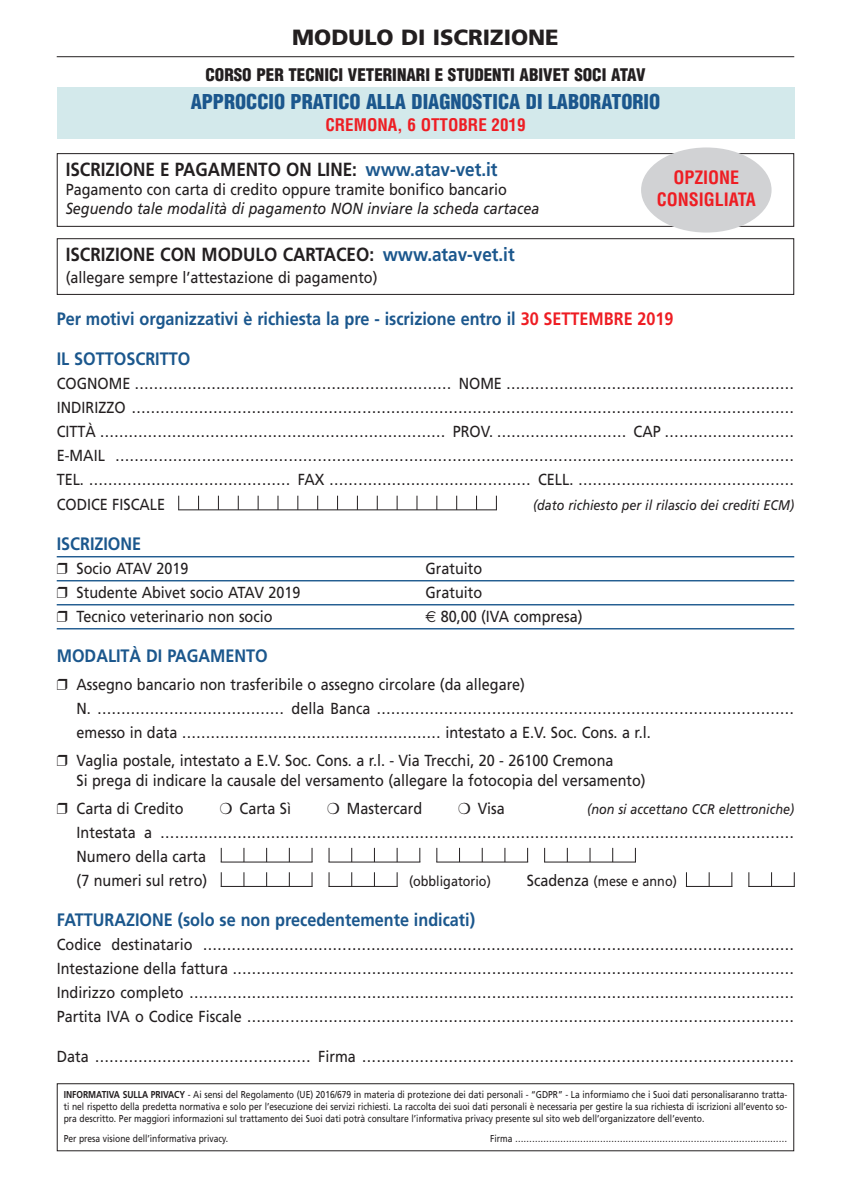
<style>
.page{position:relative;width:851px;height:1191px;background:#fff}
.page>*{position:absolute;margin:0;border:0;box-sizing:border-box;transform-origin:0 0}
.t1{font:900 22px "Frutiger";color:#231f20}
.t2{font:900 condensed 20px "Helvetica";color:#1b578d}
.t3{font:700 19px "Frutiger";color:#231f20;scale:.9 1}
.t4{font:700 18px "Frutiger";color:#1b578d;scale:.9 1}
.t5{font:700 condensed 18px/22px "Helvetica";color:#ee1d23;text-align:center}
.t6{font:900 condensed 17px "Helvetica";color:#231f20}
.t7{font:700 condensed 17px "Helvetica";color:#ee1d23}
.t8{font:16px/24px "Frutiger";color:#231f20;scale:.9 1}
.t9{font:italic 16px "Frutiger";color:#231f20;scale:.9 1}
.t10{font:italic 14px "Frutiger";color:#231f20;scale:.9 1}
.t11{font:14px "Frutiger";color:#231f20;scale:.9 1}
.t12{font:10px/12.2px "Frutiger";color:#231f20;text-align:justify;scale:.85 1}
.s1{color:#1b578d}
.s2{color:#ee1d23}
.s3{font-family:"Euro Sans"}
.s4{font-size:16px}
.s5{font-weight:700}
</style>
<div class="page">
<div style="left:57px;top:88px;width:737px;height:51px;background:#d3e9eb"></div>
<div style="left:57px;top:1083px;width:737px;height:68px;border:1px solid #231f20"></div>
<hr style="left:57px;top:556px;width:737px;height:1px;background:#1b578d">
<hr style="left:57px;top:580px;width:737px;height:1px;background:#1b578d">
<hr style="left:57px;top:604px;width:737px;height:1px;background:#1b578d">
<hr style="left:57px;top:628px;width:737px;height:1px;background:#1b578d">
<hr style="left:57px;top:56px;width:737px;height:1px;background:#231f20">
<hr style="left:221px;top:886px;width:91px;height:1px;background:#231f20">
<svg style="left:221px;top:872px;width:1px;height:14px"></svg>
<svg style="left:243px;top:872px;width:1px;height:14px"></svg>
<svg style="left:266px;top:872px;width:1px;height:14px"></svg>
<svg style="left:289px;top:872px;width:1px;height:14px"></svg>
<svg style="left:311px;top:872px;width:1px;height:14px"></svg>
<hr style="left:328px;top:886px;width:69px;height:1px;background:#231f20">
<svg style="left:328px;top:872px;width:1px;height:14px"></svg>
<svg style="left:351px;top:872px;width:1px;height:14px"></svg>
<svg style="left:374px;top:872px;width:1px;height:14px"></svg>
<svg style="left:396px;top:872px;width:1px;height:14px"></svg>
<hr style="left:748px;top:886px;width:46px;height:1px;background:#231f20">
<svg style="left:748px;top:872px;width:1px;height:14px"></svg>
<svg style="left:771px;top:872px;width:1px;height:14px"></svg>
<svg style="left:793px;top:872px;width:1px;height:14px"></svg>
<hr style="left:685px;top:886px;width:47px;height:1px;background:#231f20">
<svg style="left:708px;top:872px;width:1px;height:14px"></svg>
<svg style="left:731px;top:872px;width:1px;height:14px"></svg>
<hr style="left:221px;top:861px;width:91px;height:1px;background:#231f20">
<svg style="left:221px;top:848px;width:1px;height:14px"></svg>
<svg style="left:243px;top:848px;width:1px;height:14px"></svg>
<svg style="left:266px;top:848px;width:1px;height:14px"></svg>
<svg style="left:289px;top:848px;width:1px;height:14px"></svg>
<svg style="left:311px;top:848px;width:1px;height:14px"></svg>
<hr style="left:328px;top:861px;width:92px;height:1px;background:#231f20">
<svg style="left:328px;top:848px;width:1px;height:14px"></svg>
<svg style="left:351px;top:848px;width:1px;height:14px"></svg>
<svg style="left:374px;top:848px;width:1px;height:13px"></svg>
<svg style="left:396px;top:848px;width:1px;height:14px"></svg>
<svg style="left:419px;top:848px;width:1px;height:14px"></svg>
<hr style="left:436px;top:861px;width:92px;height:1px;background:#231f20">
<svg style="left:436px;top:848px;width:1px;height:14px"></svg>
<svg style="left:459px;top:848px;width:1px;height:13px"></svg>
<svg style="left:481px;top:848px;width:1px;height:14px"></svg>
<svg style="left:504px;top:848px;width:1px;height:14px"></svg>
<svg style="left:527px;top:848px;width:1px;height:14px"></svg>
<hr style="left:544px;top:861px;width:92px;height:1px;background:#231f20">
<svg style="left:544px;top:848px;width:1px;height:14px"></svg>
<svg style="left:566px;top:848px;width:1px;height:14px"></svg>
<svg style="left:589px;top:848px;width:1px;height:14px"></svg>
<svg style="left:612px;top:848px;width:1px;height:14px"></svg>
<svg style="left:634px;top:848px;width:1px;height:14px"></svg>
<hr style="left:178px;top:509px;width:319px;height:1px;background:#231f20">
<svg style="left:178px;top:495px;width:1px;height:15px"></svg>
<svg style="left:198px;top:495px;width:1px;height:15px"></svg>
<svg style="left:218px;top:495px;width:1px;height:15px"></svg>
<svg style="left:238px;top:495px;width:1px;height:15px"></svg>
<svg style="left:257px;top:495px;width:1px;height:15px"></svg>
<svg style="left:277px;top:495px;width:1px;height:15px"></svg>
<svg style="left:297px;top:496px;width:1px;height:14px"></svg>
<svg style="left:317px;top:496px;width:1px;height:14px"></svg>
<svg style="left:337px;top:496px;width:1px;height:14px"></svg>
<svg style="left:357px;top:496px;width:1px;height:14px"></svg>
<svg style="left:377px;top:496px;width:1px;height:14px"></svg>
<svg style="left:396px;top:496px;width:1px;height:14px"></svg>
<svg style="left:416px;top:496px;width:1px;height:14px"></svg>
<svg style="left:436px;top:496px;width:1px;height:14px"></svg>
<svg style="left:456px;top:496px;width:1px;height:14px"></svg>
<svg style="left:476px;top:496px;width:1px;height:14px"></svg>
<svg style="left:496px;top:496px;width:1px;height:14px"></svg>
<div style="left:57px;top:153px;width:737px;height:74px;border:1px solid #231f20"></div>
<div style="left:57px;top:238px;width:737px;height:57px;border:1px solid #231f20"></div>
<div style="left:641px;top:147px;width:130px;height:85px;background:#d1d2d4;border-radius:50%"></div>
<h1 class="t1" style="left:292px;top:28px;width:268px">MODULO DI ISCRIZIONE</h1>
<p class="t6" style="left:205px;top:68px;width:441px">CORSO PER TECNICI VETERINARI E STUDENTI ABIVET SOCI ATAV</p>
<p class="t2" style="left:191px;top:94px;width:471px">APPROCCIO PRATICO ALLA DIAGNOSTICA DI LABORATORIO</p>
<p class="t7" style="left:325px;top:118px;width:201px">CREMONA, 6 OTTOBRE 2019</p>
<p class="t3" style="left:66px;top:162px;width:481px">ISCRIZIONE E PAGAMENTO ON LINE: <span class="s1">www.atav-vet.it</span></p>
<p class="t8" style="left:66px;top:179px;width:492px">Pagamento con carta di credito oppure tramite bonifico bancario</p>
<p class="t9" style="left:66px;top:202px;width:528px">Seguendo tale modalità di pagamento NON inviare la scheda cartacea</p>
<p class="t3" style="left:66px;top:247px;width:500px">ISCRIZIONE CON MODULO CARTACEO: <span class="s1">www.atav-vet.it</span></p>
<p class="t8" style="left:66px;top:266px;width:348px">(allegare sempre l’attestazione di pagamento)</p>
<p class="t5" style="left:656px;top:168px;width:100px">OPZIONE<br>CONSIGLIATA</p>
<p class="t4" style="left:57px;top:312px;width:686px">Per motivi organizzativi è richiesta la pre - iscrizione entro il <span class="s2">30 SETTEMBRE 2019</span></p>
<p class="t4" style="left:57px;top:352px;width:150px">IL SOTTOSCRITTO</p>
<p class="t8" style="left:57px;top:373px;width:820px;text-align:justify">COGNOME ………………………………………………………… NOME …………………………………………………… INDIRIZZO ………………………………………………………………………………………………………………………… CITTÀ ……………………………………………………………… PROV. ……………………… CAP ……………………… E-MAIL …………………………………………………………………………………………………………………………… TEL. …………………………………… FAX …………………………………… CELL. ……………………………………… CODICE FISCALE</p>
<p class="t10" style="left:533px;top:499px;width:292px">(dato richiesto per il rilascio dei crediti ECM)</p>
<p class="t4" style="left:57px;top:536px;width:95px">ISCRIZIONE</p>
<p class="t8" style="left:57px;top:557px;width:148px">❒ Socio ATAV 2019</p>
<p class="t8" style="left:425px;top:557px;width:65px">Gratuito</p>
<p class="t8" style="left:57px;top:581px;width:272px">❒ Studente Abivet socio ATAV 2019</p>
<p class="t8" style="left:425px;top:581px;width:65px">Gratuito</p>
<p class="t8" style="left:57px;top:605px;width:241px">❒ Tecnico veterinario non socio</p>
<p class="t8" style="left:425px;top:605px;width:176px"><span class="s3">€</span> 80,00 (IVA compresa)</p>
<p class="t4" style="left:57px;top:648px;width:236px">MODALITÀ DI PAGAMENTO</p>
<p class="t8" style="left:77px;top:673px;width:798px;text-indent:-20px">❒ Assegno bancario non trasferibile o assegno circolare (da allegare)<br>N. ………………………………… della Banca …………………………………………………………………………… emesso in data ……………………………………………… intestato a E.V. Soc. Cons. a r.l.</p>
<p class="t8" style="left:77px;top:751px;width:633px;line-height:20px;text-indent:-20px">❒ Vaglia postale, intestato a E.V. Soc. Cons. a r.l. - Via Trecchi, 20 - 26100 Cremona<br>Si prega di indicare la causale del versamento (allegare la fotocopia del versamento)</p>
<p class="t8" style="left:57px;top:797px;width:142px">❒ Carta di Credito</p>
<p class="t8" style="left:220px;top:797px;width:81px">❍ Carta Sì</p>
<p class="t8" style="left:327px;top:797px;width:107px">❍ Mastercard</p>
<p class="t8" style="left:458px;top:797px;width:53px">❍ Visa</p>
<p class="t10" style="left:587px;top:803px;width:231px">(non si accettano CCR elettroniche)</p>
<p class="t8" style="left:77px;top:821px;width:798px">Intestata a ……………………………………………………………………………………………………………………<br>Numero della carta<br>(7 numeri sul retro)</p>
<p class="t11" style="left:409px;top:875px;width:92px">(obbligatorio)</p>
<p class="t11" style="left:527px;top:875px;width:168px"><span class="s4">Scadenza</span> (mese e anno)</p>
<p class="t4" style="left:57px;top:912px;width:466px">FATTURAZIONE (solo se non precedentemente indicati)</p>
<p class="t8" style="left:57px;top:933px;width:820px;text-align:justify">Codice destinatario …………………………………………………………………………………………………………… Intestazione della fattura ……………………………………………………………………………………………………… Indirizzo completo ……………………………………………………………………………………………………………… Partita IVA o Codice Fiscale ……………………………………………………………………………………………………</p>
<p class="t8" style="left:57px;top:1045px;width:820px">Data ……………………………………… Firma ………………………………………………………………………………</p>
<p class="t12" style="left:64px;top:1089px;width:852px"><span class="s5">INFORMATIVA SULLA PRIVACY</span> - Ai sensi del Regolamento (UE) 2016/679 in materia di protezione dei dati personali - “GDPR” - La informiamo che i Suoi dati personalisaranno tratta&shy;ti nel rispetto della predetta normativa e solo per l’esecuzione dei servizi richiesti. La raccolta dei suoi dati personali è necessaria per gestire la sua richiesta di iscrizioni all’evento so&shy;pra descritto. Per maggiori informazioni sul trattamento dei Suoi dati potrà consultare l’informativa privacy presente sul sito web dell’organizzatore dell’evento.</p>
<p class="t12" style="left:64px;top:1133px;width:195px">Per presa visione dell’informativa privacy.</p>
<p class="t12" style="left:490px;top:1133px;width:351px">Firma ……………………………………………………………………………………</p>
</div>
